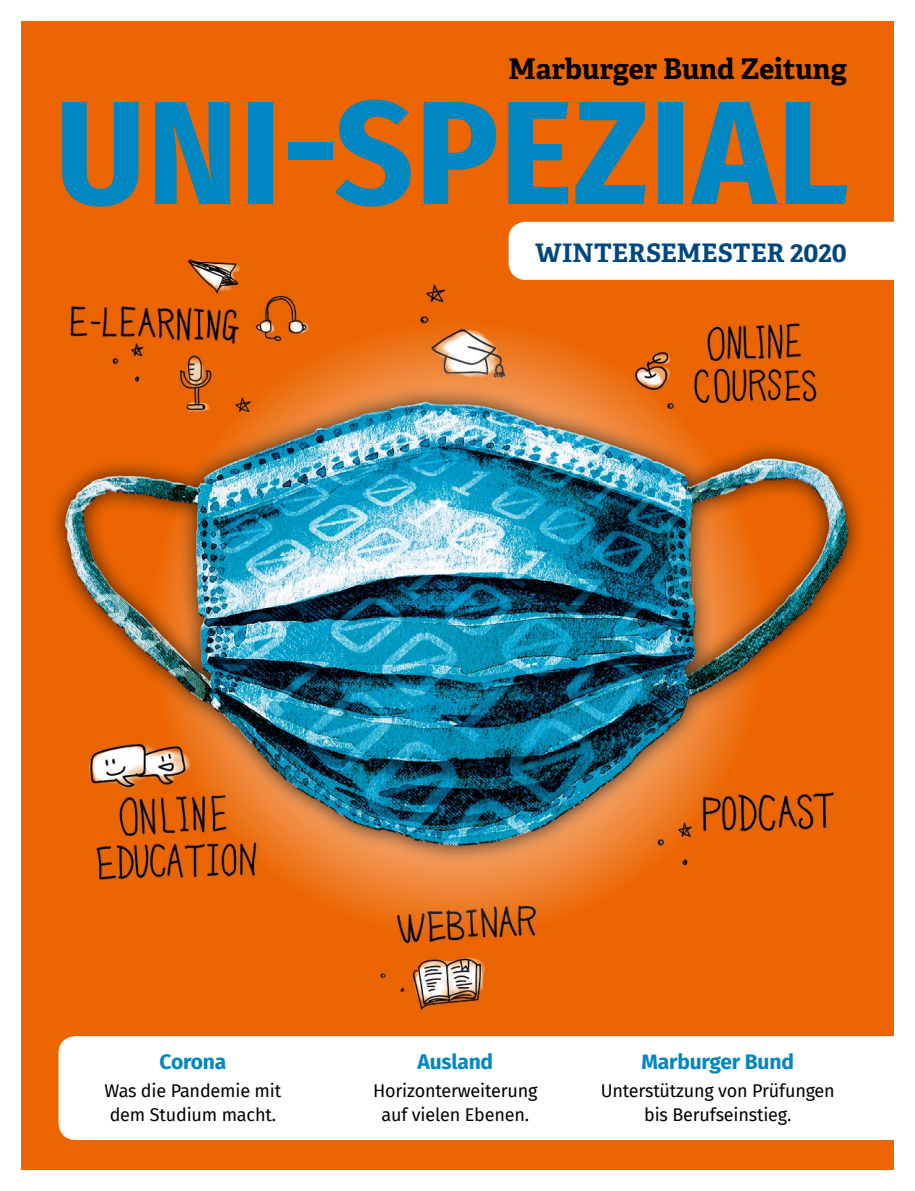
<style>
.page{position:relative;width:915px;height:1191px;background:#fff}
.page>*{position:absolute;margin:0;border:0;box-sizing:border-box;transform-origin:0 0}
.t1{font:700 147px "Fira Sans Condensed";letter-spacing:.01em;color:#0087c1;scale:1.04 1}
.t2{font:700 28.5px "Adelle";color:#000}
.t3{font:700 25.5px "Adelle";letter-spacing:.005em;color:#00477e}
.t4{font:700 21px "Fira Sans";letter-spacing:-.01em;color:#0087c1}
.t5{font:18px/24px "Fira Sans";letter-spacing:-.01em;color:#000;text-align:center}
</style>
<div class="page">
<div style="left:21px;top:21px;width:872px;height:1148px;background:#ec6500"></div>
<div style="left:58px;top:1036px;width:836px;height:104px;background:#fff"></div>
<img style="left:419px;top:283px;width:29px;height:39px">
<img style="left:379px;top:928px;width:157px;height:83px">
<img style="left:98px;top:864px;width:158px;height:16px">
<img style="left:634px;top:322px;width:183px;height:59px">
<img style="left:69px;top:259px;width:240px;height:122px">
<svg style="left:149px;top:320px;width:616px;height:617px"></svg>
<div style="left:508px;top:222px;width:386px;height:58px;background:#fff"></div>
<img style="left:52px;top:381px;width:809px;height:481px">
<h2 class="t2" style="left:508px;top:51px;width:340px">Marburger Bund Zeitung</h2>
<h1 class="t1" style="left:55px;top:30px;width:764px">UNI-SPEZIAL</h1>
<h3 class="t3" style="left:535px;top:236px;width:313px">WINTERSEMESTER 2020</h3>
<p class="t4" style="left:159px;top:1044px;width:68px">Corona</p>
<p class="t5" style="left:104px;top:1078px;width:178px;text-align:left">Was die Pandemie mit dem Studium macht.</p>
<p class="t4" style="left:417px;top:1044px;width:77px">Ausland</p>
<p class="t5" style="left:373px;top:1078px;width:166px">Horizonterweiterung auf -vielen Ebenen.</p>
<p class="t4" style="left:641px;top:1044px;width:154px">Marburger Bund</p>
<p class="t5" style="left:600px;top:1078px;width:235px">Unterstützung von -Prüfungen bis Berufseinstieg.</p>
</div>
